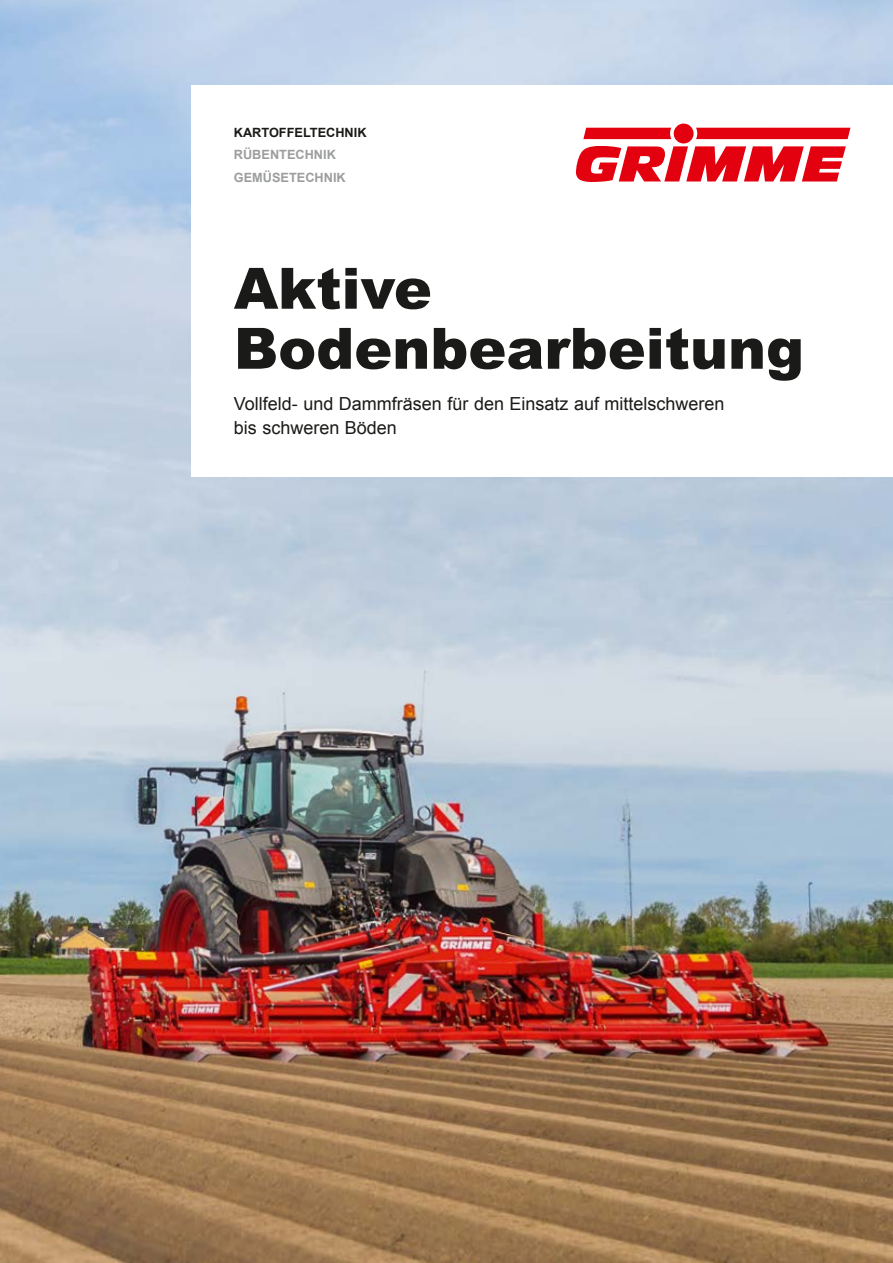
<style>
.page{position:relative;width:893px;height:1263px;background:#fff}
.page>*{position:absolute;margin:0;border:0;box-sizing:border-box;transform-origin:0 0}
.t1{font:900 57px/60px "Arial";color:#1a1a18}
.t2{font:18px/24px "Arial";color:#1a1a18}
.t3{font:700 12.75px/22.5px "Arial";color:#9c9d9d}
.t4{font:700 12.75px "Arial";color:#1a1a18}
</style>
<div class="page">
<img style="left:0;top:0;width:893px;height:1263px">
<div style="left:191px;top:85px;width:702px;height:391px;background:#fff"></div>
<div style="left:674px;top:124px;width:20px;height:19px;background:#e3000f;border-radius:50%"></div>
<div style="left:696px;top:128px;width:154px;height:11px;background:#e3000f"></div>
<svg style="left:583px;top:128px;width:88px;height:11px"></svg>
<svg style="left:576px;top:146px;width:270px;height:36px"></svg>
<p class="t4" style="left:234px;top:124px;width:134px">KARTOFFELTECHNIK</p>
<p class="t3" style="left:234px;top:144px;width:113px">RÜBENTECHNIK<br>GEMÜSETECHNIK</p>
<h1 class="t1" style="left:234px;top:257px;width:572px">Aktive<br>Bodenbearbeitung</h1>
<p class="t2" style="left:234px;top:392px;width:492px">Vollfeld- und Dammfräsen für den Einsatz auf mittelschweren bis schweren Böden</p>
</div>
